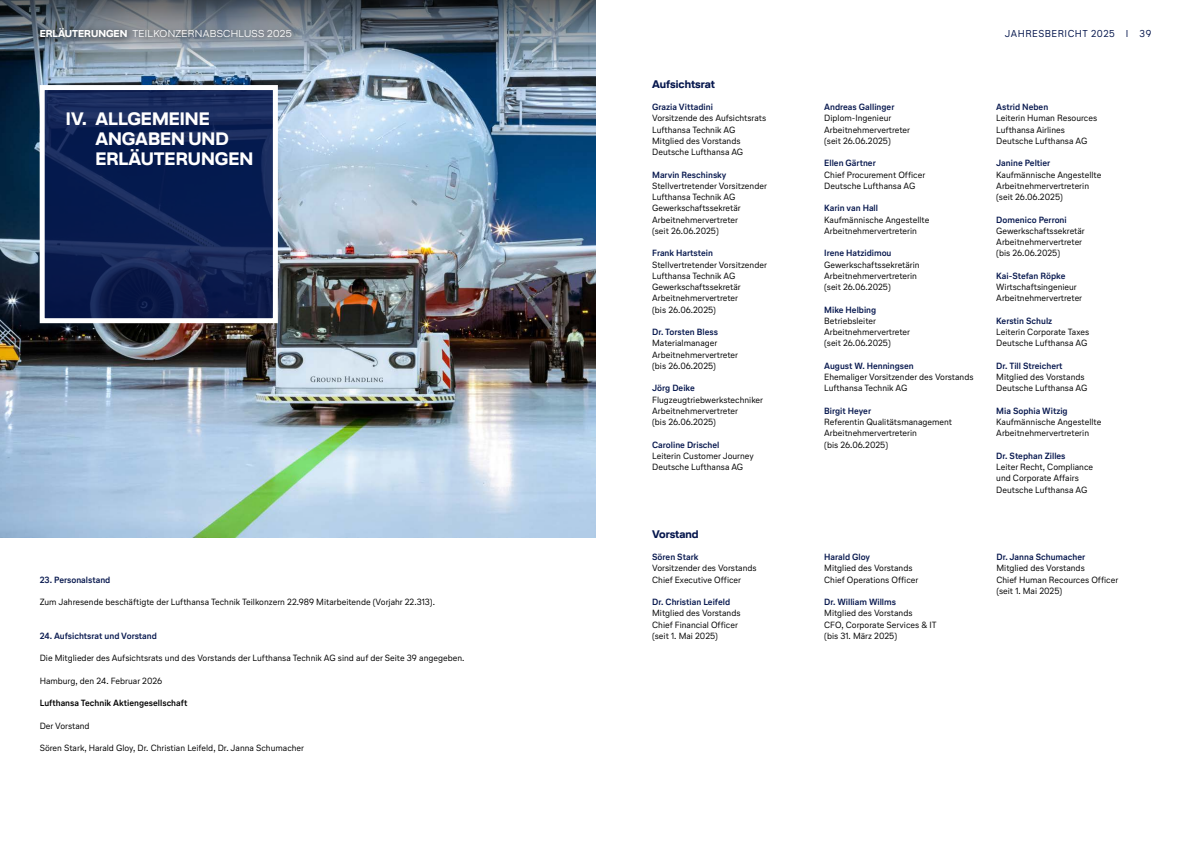
<style>
.page{position:relative;width:1191px;height:842px;background:#fff}
.page>*{position:absolute;margin:0;border:0;box-sizing:border-box;transform-origin:0 0}
.Headline_in_Quadrat{font:700 18px/19.8px "Lufthansa Head";color:#fff}
.LH_Head_bold_über_Subhead{font:700 11px "Lufthansa Head";color:#05164d}
.t1{font:300 10px "Lufthansa Head";letter-spacing:.03em;color:#fff}
.t2{font:10px "Lufthansa Text";letter-spacing:.05em;color:#05164d}
.Copy_9_11_25{font:9px/11.2px "Lufthansa Text";color:#000}
.Copy_9_11_25-2{font:700 9px "Lufthansa Text";color:#05164d}
.Subheadline_9_11_25_ohne_Abstand_danach{font:700 9px "Lufthansa Text";color:#05164d}
.Subheadline_9_11_25{font:700 9px "Lufthansa Text";color:#05164d}
.Copy_9_11_25-3{font:700 9px "Lufthansa Text";color:#000}
.s1{font-weight:700}
</style>
<div class="page">
<img style="left:0;top:69px;width:595px;height:469px">
<svg style="left:46px;top:91px;width:226px;height:226px;background:#0e2052"></svg>
<div style="left:40px;top:85px;width:238px;height:238px;border:5px solid #fff"></div>
<svg style="left:0;top:0;width:595px;height:69px;background:#647482"></svg>
<svg style="left:33px;top:21px;width:269px;height:27px;background:#7f8993"></svg>
<p class="t1" style="left:40px;top:27px;width:254px"><span class="s1">ERLÄUTERUNGEN</span> TEILKONZERNABSCHLUSS 2025</p>
<p class="t2" style="left:1005px;top:27px;width:148px">JAHRESBERICHT 2025 I 39</p>
<p class="Headline_in_Quadrat" style="left:95px;top:108px;width:159px;text-indent:-29px">IV. ALLGEMEINE<br>ANGABEN UND<br>ERLÄUTERUNGEN</p>
<p class="Subheadline_9_11_25" style="left:40px;top:573px;width:72px">23. Personalstand</p>
<p class="Copy_9_11_25" style="left:40px;top:596px;width:397px">Zum Jahresende beschäftigte der Lufthansa Technik Teilkonzern 22.989 Mitarbeitende (Vorjahr 22.313).</p>
<p class="Subheadline_9_11_25" style="left:40px;top:629px;width:119px">24. Aufsichtsrat und Vorstand</p>
<p class="Copy_9_11_25" style="left:40px;top:652px;width:426px">Die Mitglieder des Aufsichtsrats und des Vorstands der Lufthansa Technik AG sind auf der Seite 39 angegeben.</p>
<p class="Copy_9_11_25" style="left:40px;top:675px;width:124px">Hamburg, den 24. Februar 2026</p>
<p class="Copy_9_11_25-3" style="left:40px;top:697px;width:149px">Lufthansa Technik Aktiengesellschaft</p>
<p class="Copy_9_11_25" style="left:40px;top:720px;width:51px">Der Vorstand</p>
<p class="Copy_9_11_25" style="left:40px;top:742px;width:266px">Sören Stark, Harald Gloy, Dr. Christian Leifeld, Dr. Janna Schumacher</p>
<p class="LH_Head_bold_über_Subhead" style="left:652px;top:76px;width:64px">Aufsichtsrat</p>
<p class="Copy_9_11_25-2" style="left:652px;top:101px;width:62px">Grazia Vittadini</p>
<p class="Copy_9_11_25" style="left:652px;top:112px;width:115px">Vorsitzende des Aufsichtsrats</p>
<p class="Copy_9_11_25" style="left:652px;top:124px;width:85px">Lufthansa Technik AG</p>
<p class="Copy_9_11_25" style="left:652px;top:135px;width:90px">Mitglied des Vorstands</p>
<p class="Copy_9_11_25" style="left:652px;top:146px;width:93px">Deutsche Lufthansa AG</p>
<p class="Copy_9_11_25-2" style="left:652px;top:168px;width:76px">Marvin Reschinsky</p>
<p class="Copy_9_11_25" style="left:652px;top:180px;width:116px">Stellvertretender Vorsitzender</p>
<p class="Copy_9_11_25" style="left:652px;top:191px;width:85px">Lufthansa Technik AG</p>
<p class="Copy_9_11_25" style="left:652px;top:202px;width:90px">Gewerkschaftssekretär</p>
<p class="Copy_9_11_25" style="left:652px;top:214px;width:87px">Arbeitnehmervertreter</p>
<p class="Copy_9_11_25" style="left:652px;top:225px;width:68px">(seit 26.06.2025)</p>
<p class="Copy_9_11_25-2" style="left:652px;top:247px;width:62px">Frank Hartstein</p>
<p class="Copy_9_11_25" style="left:652px;top:259px;width:116px">Stellvertretender Vorsitzender</p>
<p class="Copy_9_11_25" style="left:652px;top:270px;width:85px">Lufthansa Technik AG</p>
<p class="Copy_9_11_25" style="left:652px;top:281px;width:90px">Gewerkschaftssekretär</p>
<p class="Copy_9_11_25" style="left:652px;top:292px;width:87px">Arbeitnehmervertreter</p>
<p class="Copy_9_11_25" style="left:652px;top:304px;width:65px">(bis 26.06.2025)</p>
<p class="Copy_9_11_25-2" style="left:652px;top:326px;width:67px">Dr. Torsten Bless</p>
<p class="Copy_9_11_25" style="left:652px;top:337px;width:67px">Materialmanager</p>
<p class="Copy_9_11_25" style="left:652px;top:349px;width:87px">Arbeitnehmervertreter</p>
<p class="Copy_9_11_25" style="left:652px;top:360px;width:65px">(bis 26.06.2025)</p>
<p class="Copy_9_11_25-2" style="left:652px;top:382px;width:44px">Jörg Deike</p>
<p class="Copy_9_11_25" style="left:652px;top:394px;width:112px">Flugzeugtriebwerkstechniker</p>
<p class="Copy_9_11_25" style="left:652px;top:405px;width:87px">Arbeitnehmervertreter</p>
<p class="Copy_9_11_25" style="left:652px;top:416px;width:65px">(bis 26.06.2025)</p>
<p class="Copy_9_11_25-2" style="left:652px;top:438px;width:69px">Caroline Drischel</p>
<p class="Copy_9_11_25" style="left:652px;top:450px;width:103px">Leiterin Customer Journey</p>
<p class="Copy_9_11_25" style="left:652px;top:461px;width:93px">Deutsche Lufthansa AG</p>
<p class="LH_Head_bold_über_Subhead" style="left:652px;top:526px;width:48px">Vorstand</p>
<p class="Subheadline_9_11_25_ohne_Abstand_danach" style="left:652px;top:551px;width:48px">Sören Stark</p>
<p class="Copy_9_11_25" style="left:652px;top:562px;width:106px">Vorsitzender des Vorstands</p>
<p class="Copy_9_11_25" style="left:652px;top:574px;width:90px">Chief Executive Officer</p>
<p class="Subheadline_9_11_25_ohne_Abstand_danach" style="left:652px;top:596px;width:79px">Dr. Christian Leifeld</p>
<p class="Copy_9_11_25" style="left:652px;top:607px;width:90px">Mitglied des Vorstands</p>
<p class="Copy_9_11_25" style="left:652px;top:619px;width:87px">Chief Financial Officer</p>
<p class="Copy_9_11_25" style="left:652px;top:630px;width:67px">(seit 1. Mai 2025)</p>
<p class="Copy_9_11_25-2" style="left:824px;top:101px;width:72px">Andreas Gallinger</p>
<p class="Copy_9_11_25" style="left:824px;top:112px;width:69px">Diplom-Ingenieur</p>
<p class="Copy_9_11_25" style="left:824px;top:124px;width:87px">Arbeitnehmervertreter</p>
<p class="Copy_9_11_25" style="left:824px;top:135px;width:68px">(seit 26.06.2025)</p>
<p class="Copy_9_11_25-2" style="left:824px;top:157px;width:53px">Ellen Gärtner</p>
<p class="Copy_9_11_25" style="left:824px;top:169px;width:103px">Chief Procurement Officer</p>
<p class="Copy_9_11_25" style="left:824px;top:180px;width:93px">Deutsche Lufthansa AG</p>
<p class="Copy_9_11_25-2" style="left:824px;top:202px;width:55px">Karin van Hall</p>
<p class="Copy_9_11_25" style="left:824px;top:214px;width:107px">Kaufmännische Angestellte</p>
<p class="Copy_9_11_25" style="left:824px;top:225px;width:94px">Arbeitnehmervertreterin</p>
<p class="Copy_9_11_25-2" style="left:824px;top:247px;width:69px">Irene Hatzidimou</p>
<p class="Copy_9_11_25" style="left:824px;top:259px;width:97px">Gewerkschaftssekretärin</p>
<p class="Copy_9_11_25" style="left:824px;top:270px;width:94px">Arbeitnehmervertreterin</p>
<p class="Copy_9_11_25" style="left:824px;top:281px;width:68px">(seit 26.06.2025)</p>
<p class="Copy_9_11_25-2" style="left:824px;top:303px;width:54px">Mike Helbing</p>
<p class="Copy_9_11_25" style="left:824px;top:315px;width:53px">Betriebsleiter</p>
<p class="Copy_9_11_25" style="left:824px;top:326px;width:87px">Arbeitnehmervertreter</p>
<p class="Copy_9_11_25" style="left:824px;top:337px;width:68px">(seit 26.06.2025)</p>
<p class="Copy_9_11_25-2" style="left:824px;top:359px;width:91px">August W. Henningsen</p>
<p class="Copy_9_11_25" style="left:824px;top:371px;width:151px">Ehemaliger Vorsitzender des Vorstands</p>
<p class="Copy_9_11_25" style="left:824px;top:382px;width:85px">Lufthansa Technik AG</p>
<p class="Copy_9_11_25-2" style="left:824px;top:404px;width:48px">Birgit Heyer</p>
<p class="Copy_9_11_25" style="left:824px;top:416px;width:129px">Referentin Qualitätsmanagement</p>
<p class="Copy_9_11_25" style="left:824px;top:427px;width:94px">Arbeitnehmervertreterin</p>
<p class="Copy_9_11_25" style="left:824px;top:439px;width:65px">(bis 26.06.2025)</p>
<p class="Copy_9_11_25-2" style="left:996px;top:101px;width:54px">Astrid Neben</p>
<p class="Copy_9_11_25" style="left:996px;top:112px;width:102px">Leiterin Human Resources<br>Lufthansa Airlines</p>
<p class="Copy_9_11_25" style="left:996px;top:135px;width:93px">Deutsche Lufthansa AG</p>
<p class="Copy_9_11_25-2" style="left:996px;top:157px;width:56px">Janine Peltier</p>
<p class="Copy_9_11_25" style="left:996px;top:169px;width:107px">Kaufmännische Angestellte</p>
<p class="Copy_9_11_25" style="left:996px;top:180px;width:94px">Arbeitnehmervertreterin</p>
<p class="Copy_9_11_25" style="left:996px;top:191px;width:68px">(seit 26.06.2025)</p>
<p class="Copy_9_11_25-2" style="left:996px;top:213px;width:72px">Domenico Perroni</p>
<p class="Copy_9_11_25" style="left:996px;top:225px;width:90px">Gewerkschaftssekretär</p>
<p class="Copy_9_11_25" style="left:996px;top:236px;width:87px">Arbeitnehmervertreter</p>
<p class="Copy_9_11_25" style="left:996px;top:247px;width:65px">(bis 26.06.2025)</p>
<p class="Copy_9_11_25-2" style="left:996px;top:269px;width:71px">Kai-Stefan Röpke</p>
<p class="Copy_9_11_25" style="left:996px;top:281px;width:82px">Wirtschaftsingenieur</p>
<p class="Copy_9_11_25" style="left:996px;top:292px;width:87px">Arbeitnehmervertreter</p>
<p class="Copy_9_11_25-2" style="left:996px;top:314px;width:58px">Kerstin Schulz</p>
<p class="Copy_9_11_25" style="left:996px;top:326px;width:94px">Leiterin Corporate Taxes</p>
<p class="Copy_9_11_25" style="left:996px;top:337px;width:93px">Deutsche Lufthansa AG</p>
<p class="Copy_9_11_25-2" style="left:996px;top:359px;width:68px">Dr. Till Streichert</p>
<p class="Copy_9_11_25" style="left:996px;top:371px;width:90px">Mitglied des Vorstands</p>
<p class="Copy_9_11_25" style="left:996px;top:382px;width:93px">Deutsche Lufthansa AG</p>
<p class="Copy_9_11_25-2" style="left:996px;top:404px;width:73px">Mia Sophia Witzig</p>
<p class="Copy_9_11_25" style="left:996px;top:416px;width:107px">Kaufmännische Angestellte</p>
<p class="Copy_9_11_25" style="left:996px;top:427px;width:94px">Arbeitnehmervertreterin</p>
<p class="Copy_9_11_25-2" style="left:996px;top:449px;width:71px">Dr. Stephan Zilles</p>
<p class="Copy_9_11_25" style="left:996px;top:461px;width:98px">Leiter Recht, Compliance und Corporate Affairs<br>Deutsche Lufthansa AG</p>
<p class="Subheadline_9_11_25_ohne_Abstand_danach" style="left:824px;top:551px;width:47px">Harald Gloy</p>
<p class="Copy_9_11_25" style="left:824px;top:562px;width:90px">Mitglied des Vorstands</p>
<p class="Copy_9_11_25" style="left:824px;top:574px;width:96px">Chief Operations Officer</p>
<p class="Subheadline_9_11_25_ohne_Abstand_danach" style="left:824px;top:596px;width:73px">Dr. William Willms</p>
<p class="Copy_9_11_25" style="left:824px;top:607px;width:90px">Mitglied des Vorstands</p>
<p class="Copy_9_11_25" style="left:824px;top:619px;width:114px">CFO, Corporate Services &amp; IT</p>
<p class="Copy_9_11_25" style="left:824px;top:630px;width:74px">(bis 31. März 2025)</p>
<p class="Subheadline_9_11_25_ohne_Abstand_danach" style="left:996px;top:551px;width:90px">Dr. Janna Schumacher</p>
<p class="Copy_9_11_25" style="left:996px;top:562px;width:90px">Mitglied des Vorstands</p>
<p class="Copy_9_11_25" style="left:996px;top:574px;width:123px">Chief Human Recources Officer</p>
<p class="Copy_9_11_25" style="left:996px;top:585px;width:67px">(seit 1. Mai 2025)</p>
</div>
